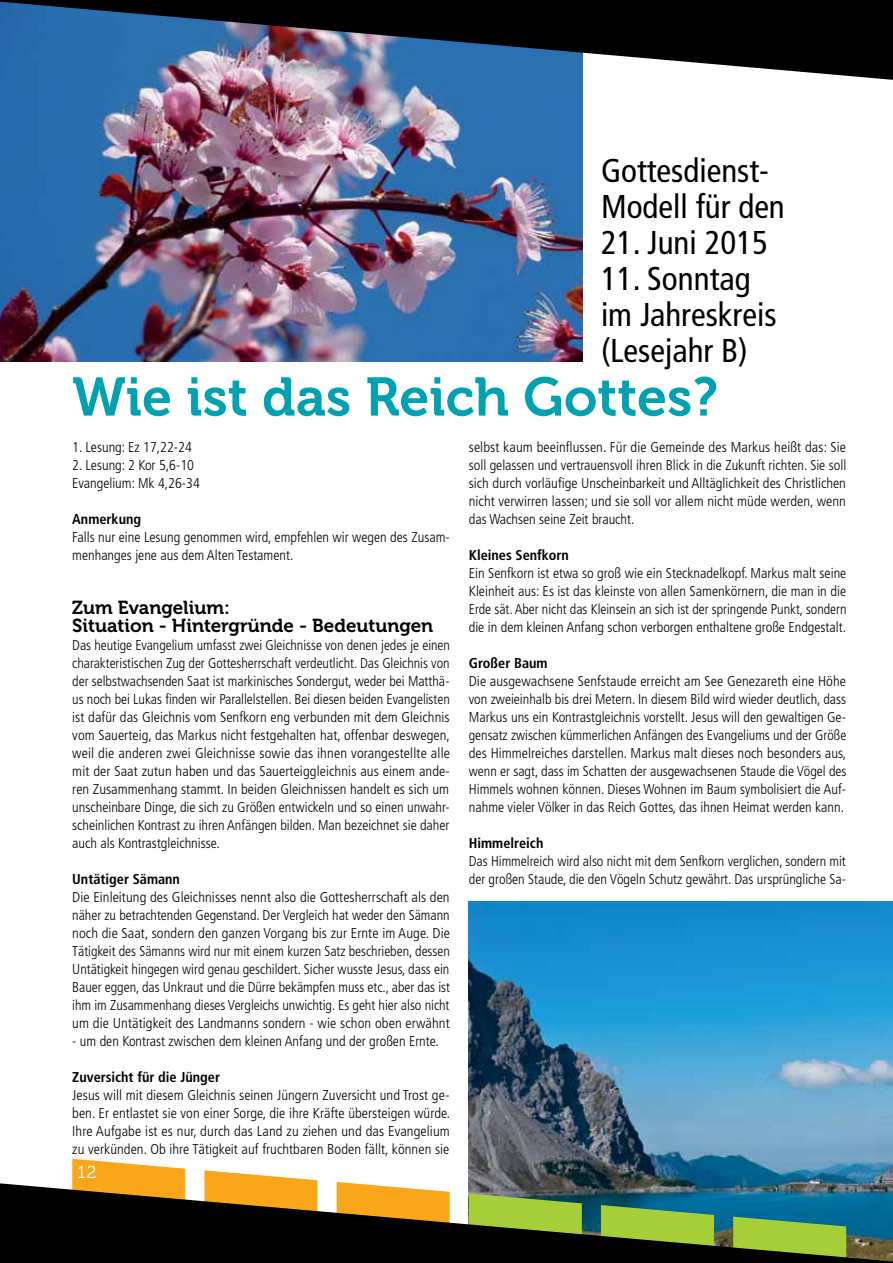
<style>
.page{position:relative;width:893px;height:1263px;background:#fff}
.page>*{position:absolute;margin:0;border:0;box-sizing:border-box;transform-origin:0 0}
.t1{font:54px "Museo 700";color:#00a2b2}
.t2{font:condensed 33px/36px "Frutiger";color:#000}
.t3{font:18.75px/18px "Museo 700";color:#000}
.t4{font:17.25px "Museo 300";color:#fff}
.t5{font:300 condensed 14.25px/18px "Frutiger";color:#000;text-align:justify}
.t6{font:700 condensed 14.25px "Frutiger";color:#000}
</style>
<div class="page">
<img style="left:469px;top:902px;width:424px;height:281px">
<img style="left:0;top:80px;width:582px;height:282px">
<svg style="left:72px;top:1159px;width:113px;height:24px"></svg>
<svg style="left:204px;top:1170px;width:113px;height:13px"></svg>
<svg style="left:0;top:1183px;width:893px;height:80px;background:#424c2d"></svg>
<svg style="left:0;top:0;width:893px;height:80px;background:#304258"></svg>
<h2 class="t2" style="left:601px;top:152px;width:185px">Gottesdienst-<br>Modell für den</h2>
<h2 class="t2" style="left:601px;top:224px;width:169px">21. Juni 2015</h2>
<h2 class="t2" style="left:601px;top:260px;width:177px">11. Sonntag im Jahreskreis (Lesejahr B)</h2>
<h1 class="t1" style="left:72px;top:367px;width:647px">Wie ist das Reich Gottes?</h1>
<p class="t5" style="left:72px;top:438px;width:121px">1. Lesung: Ez 17,22-24</p>
<p class="t5" style="left:72px;top:456px;width:129px">2. Lesung: 2 Kor 5,6-10<br>Evangelium: Mk 4,26-34</p>
<p class="t6" style="left:72px;top:510px;width:70px">Anmerkung</p>
<p class="t5" style="left:72px;top:528px;width:379px">Falls nur eine Lesung genommen wird, empfehlen wir wegen des Zusam&shy;menhanges jene aus dem Alten Testament.</p>
<h3 class="t3" style="left:72px;top:598px;width:363px">Zum Evangelium:<br>Situation - Hintergründe - Bedeutungen</h3>
<p class="t5" style="left:72px;top:636px;width:379px">Das heutige Evangelium umfasst zwei Gleichnisse von denen jedes je einen charakteristischen Zug der Gottesherrschaft verdeutlicht. Das Gleichnis von der selbstwachsenden Saat ist markinisches Sondergut, weder bei Matthä&shy;us noch bei Lukas finden wir Parallelstellen. Bei diesen beiden Evangelisten ist dafür das Gleichnis vom Senfkorn eng verbunden mit dem Gleichnis vom Sauerteig, das Markus nicht festgehalten hat, offenbar deswegen, weil die anderen zwei Gleichnisse sowie das ihnen vorangestellte alle mit der Saat zutun haben und das Sauerteiggleichnis aus einem ande&shy;ren Zusammenhang stammt. In beiden Gleichnissen handelt es sich um unscheinbare Dinge, die sich zu Größen entwickeln und so einen unwahr&shy;scheinlichen Kontrast zu ihren Anfängen bilden. Man bezeichnet sie daher auch als Kontrastgleichnisse.</p>
<p class="t6" style="left:72px;top:870px;width:109px">Untätiger Sämann</p>
<p class="t5" style="left:72px;top:888px;width:379px">Die Einleitung des Gleichnisses nennt also die Gottesherrschaft als den näher zu betrachtenden Gegenstand. Der Vergleich hat weder den Sämann noch die Saat, sondern den ganzen Vorgang bis zur Ernte im Auge. Die Tätigkeit des Sämanns wird nur mit einem kurzen Satz beschrieben, dessen Untätigkeit hingegen wird genau geschildert. Sicher wusste Jesus, dass ein Bauer eggen, das Unkraut und die Dürre bekämpfen muss etc., aber das ist ihm im Zusammenhang dieses Vergleichs unwichtig. Es geht hier also nicht um die Untätigkeit des Landmanns sondern - wie schon oben erwähnt</p>
<p class="t5" style="left:72px;top:1032px;width:368px">- um den Kontrast zwischen dem kleinen Anfang und der großen Ernte.</p>
<p class="t6" style="left:72px;top:1068px;width:149px">Zuversicht für die Jünger</p>
<p class="t5" style="left:72px;top:1086px;width:380px">Jesus will mit diesem Gleichnis seinen Jüngern Zuversicht und Trost ge&shy;ben. Er entlastet sie von einer Sorge, die ihre Kräfte übersteigen würde.<br>Ihre Aufgabe ist es nur, durch das Land zu ziehen und das Evangelium zu verkünden. Ob ihre Tätigkeit auf fruchtbaren Boden fällt, können sie</p>
<p class="t5" style="left:469px;top:438px;width:379px">selbst kaum beeinflussen. Für die Gemeinde des Markus heißt das: Sie soll gelassen und vertrauensvoll ihren Blick in die Zukunft richten. Sie soll sich durch vorläufige Unscheinbarkeit und Alltäglichkeit des Christlichen nicht verwirren lassen; und sie soll vor allem nicht müde werden, wenn das Wachsen seine Zeit braucht.</p>
<p class="t6" style="left:469px;top:546px;width:102px">Kleines Senfkorn</p>
<p class="t5" style="left:469px;top:564px;width:379px">Ein Senfkorn ist etwa so groß wie ein Stecknadelkopf. Markus malt seine Kleinheit aus: Es ist das kleinste von allen Samenkörnern, die man in die Erde sät. Aber nicht das Kleinsein an sich ist der springende Punkt, sondern die in dem kleinen Anfang schon verborgen enthaltene große Endgestalt.</p>
<p class="t6" style="left:469px;top:654px;width:80px">Großer Baum</p>
<p class="t5" style="left:469px;top:672px;width:379px">Die ausgewachsene Senfstaude erreicht am See Genezareth eine Höhe von zweieinhalb bis drei Metern. In diesem Bild wird wieder deutlich, dass Markus uns ein Kontrastgleichnis vorstellt. Jesus will den gewaltigen Ge&shy;gensatz zwischen kümmerlichen Anfängen des Evangeliums und der Größe des Himmelreiches darstellen. Markus malt dieses noch besonders aus, wenn er sagt, dass im Schatten der ausgewachsenen Staude die Vögel des Himmels wohnen können. Dieses Wohnen im Baum symbolisiert die Auf&shy;nahme vieler Völker in das Reich Gottes, das ihnen Heimat werden kann.</p>
<p class="t6" style="left:469px;top:834px;width:76px">Himmelreich</p>
<p class="t5" style="left:469px;top:852px;width:379px">Das Himmelreich wird also nicht mit dem Senfkorn verglichen, sondern mit der großen Staude, die den Vögeln Schutz gewährt. Das ursprüngliche Sa-</p>
<p class="t4" style="left:78px;top:1162px;width:20px">12</p>
</div>
